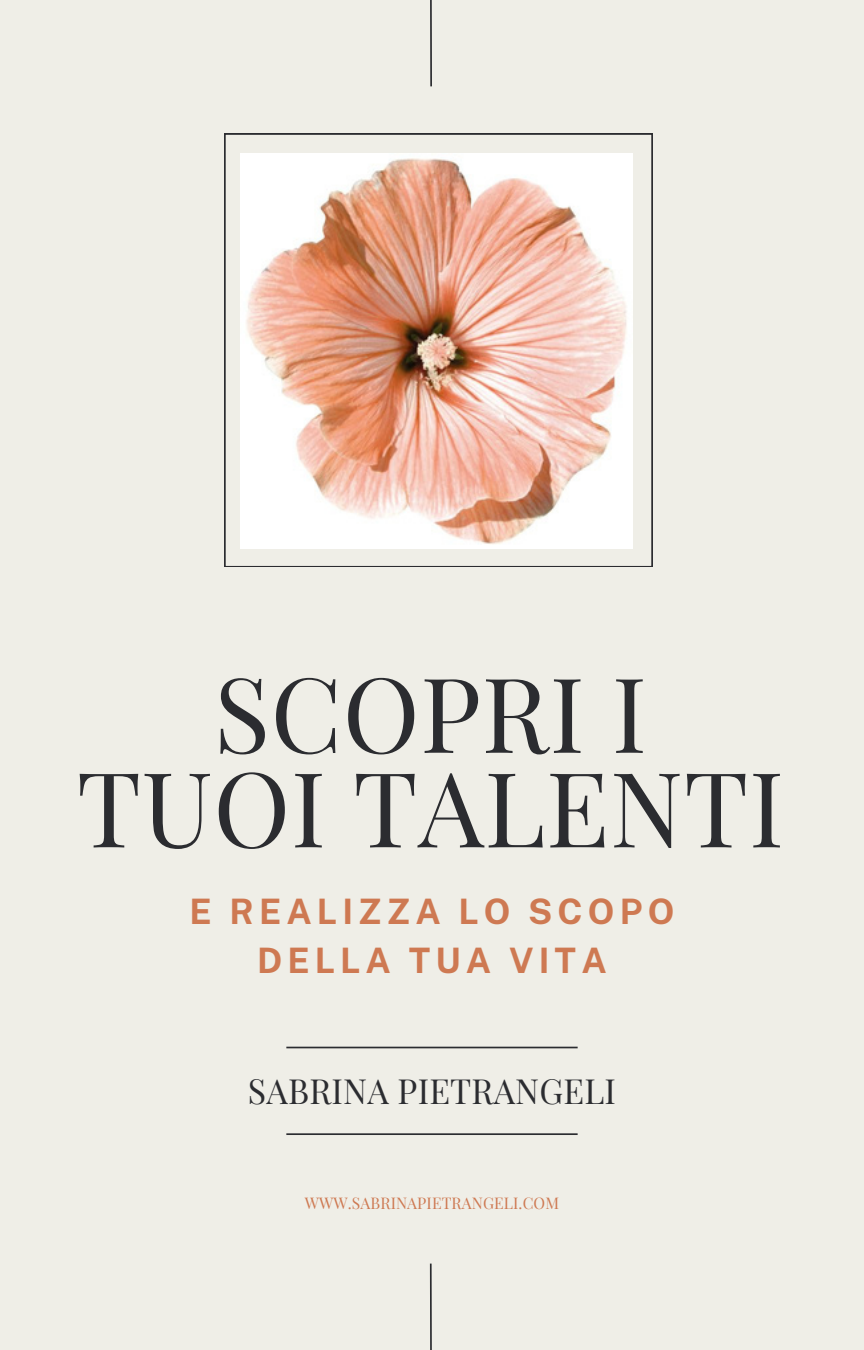
<style>
.page{position:relative;width:864px;height:1350px;background:#efeee7}
.page>*{position:absolute;margin:0;border:0;box-sizing:border-box;transform-origin:0 0}
.t1{font:104.17px/94.5px "Playfair Display";letter-spacing:.005em;color:#2b2c30;text-align:center}
.t2{font:700 35.1px/49.1px "Public Sans";letter-spacing:.145em;color:#ce7952;text-align:center}
.t3{font:33.98px "Playfair Display";letter-spacing:.005em;color:#2b2c30}
.t4{font:15.75px "Playfair Display";letter-spacing:.005em;color:#ce7952}
</style>
<div class="page">
<svg style="left:224px;top:133px;width:429px;height:434px"></svg>
<img style="left:241px;top:154px;width:391px;height:395px">
<hr style="left:286px;top:1047px;width:292px;height:1px;background:#2b2c30">
<hr style="left:286px;top:1133px;width:292px;height:2px;background:#2b2c30">
<hr style="left:430px;top:0;width:2px;height:86px;background:#2b2c30">
<hr style="left:430px;top:1264px;width:2px;height:86px;background:#2b2c30">
<h2 class="t1" style="left:77px;top:662px;width:709px">SCOPRI I<br>TUOI TALENTI</h2>
<h1 class="t2" style="left:190px;top:887px;width:486px">E REALIZZA LO SCOPO<br>DELLA TUA VITA</h1>
<h3 class="t3" style="left:248px;top:1067px;width:370px">SABRINA PIETRANGELI</h3>
<p class="t4" style="left:305px;top:1192px;width:256px">WWW.SABRINAPIETRANGELI.COM</p>
</div>
